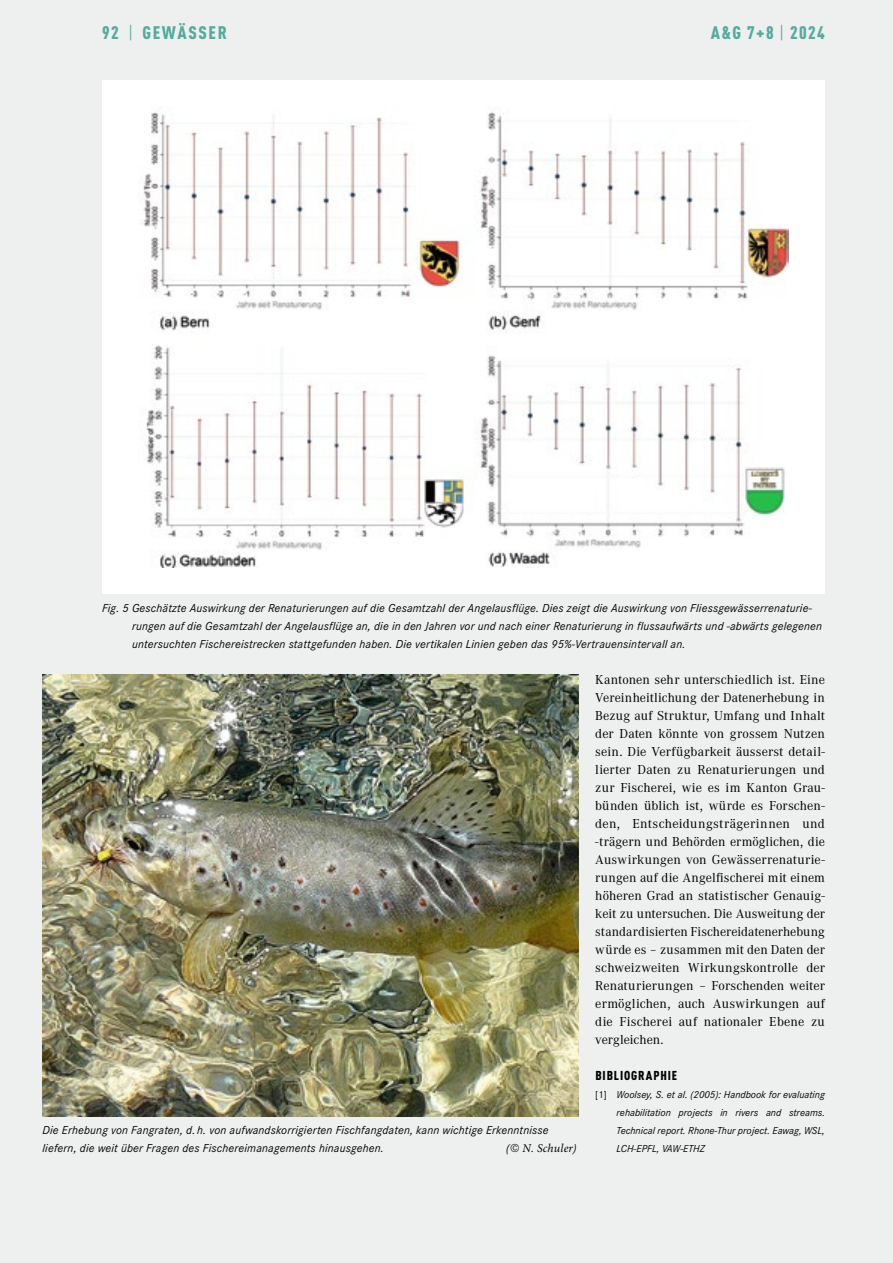
<style>
.page{position:relative;width:893px;height:1263px;background:#eeefef}
.page>*{position:absolute;margin:0;border:0;box-sizing:border-box;transform-origin:0 0}
.Rubriktitel_D_x01{font:900 condensed 18px "DINOT";letter-spacing:.09em;color:#55ab9e}
.Ausgabe_x01{font:900 condensed 18px "DINOT";color:#55ab9e}
.Fliesstext_D_x05{font:13.5px/18px "Corporate A";letter-spacing:.005em;color:#000;text-align:justify}
.Untertitel_2_D_x07{font:900 condensed 12.75px "DINOT";letter-spacing:.065em;color:#000}
.Legende_x11{font:italic 12px/18px "Corporate S";letter-spacing:.015em;color:#000}
.Legende_x11-2{font:italic 12px "Minion Pro";letter-spacing:.015em;color:#000}
.Litaraturverzeichnis{font:italic 10.5px/18px "Corporate S";color:#000;text-align:justify}
.s1{font-weight:400}
.s2{font-family:"Corporate S"}
.s3{font-style:normal}
</style>
<div class="page">
<div style="left:102px;top:81px;width:723px;height:513px;background:#fff"></div>
<img style="left:141px;top:111px;width:648px;height:457px">
<img style="left:43px;top:675px;width:535px;height:441px">
<p class="Rubriktitel_D_x01" style="left:102px;top:22px;width:126px">92 <span class="s1">|</span> GEWÄSSER</p>
<p class="Ausgabe_x01" style="left:711px;top:22px;width:116px">A&amp;G 7+8 <span class="s1">|</span> 2024</p>
<p class="Legende_x11" style="left:132px;top:598px;width:691px;text-indent:-30px">Fig. 5 Geschätzte Auswirkung der Renaturierungen auf die Gesamtzahl der Angelausflüge. Dies zeigt die Auswirkung von Fliessgewässerrenaturie&shy;rungen auf die Gesamtzahl der Angelausflüge an, die in den Jahren vor und nach einer Renaturierung in flussaufwärts und -abwärts gelegenen untersuchten Fischereistrecken stattgefunden haben. Die vertikalen Linien geben das 95%-Vertrauensintervall an.</p>
<p class="Legende_x11" style="left:43px;top:1120px;width:508px">Die Erhebung von Fangraten, d. h. von aufwandskorrigierten Fischfangdaten, kann wichtige Erkenntnisse liefern, die weit über Fragen des Fischereimanagements hinausgehen.</p>
<p class="Legende_x11-2" style="left:506px;top:1140px;width:72px"><span class="s2">(©</span> N. Schuler<span class="s2">)</span></p>
<p class="Fliesstext_D_x05" style="left:595px;top:670px;width:231px">Kantonen sehr unterschiedlich ist. Eine Vereinheitlichung der Datenerhebung in Bezug auf Struktur, Umfang und Inhalt der Daten könnte von grossem Nutzen sein. Die Verfügbarkeit äusserst detail&shy;lierter Daten zu Renaturierungen und zur Fischerei, wie es im Kanton Grau&shy;bünden üblich ist, würde es Forschen&shy;den, Entscheidungsträgerinnen und -trägern und Behörden ermöglichen, die Auswirkungen von Gewässerrenaturie&shy;rungen auf die Angelfischerei mit einem höheren Grad an statistischer Genauig&shy;keit zu untersuchen. Die Ausweitung der standardisierten Fischereidatenerhebung würde es – zusammen mit den Daten der schweizweiten Wirkungskontrolle der Renaturierungen – Forschenden weiter ermöglichen, auch Auswirkungen auf die Fischerei auf nationaler Ebene zu vergleichen.</p>
<p class="Untertitel_2_D_x07" style="left:595px;top:1068px;width:83px">BIBLIOGRAPHIE</p>
<p class="Litaraturverzeichnis" style="left:617px;top:1085px;width:210px;text-indent:-21px"><span class="s3">[1]</span> Woolsey, S. et al. (2005): Handbook for evaluating rehabilitation projects in rivers and streams.<br>Technical report. Rhone-Thur project. Eawag, WSL, LCH-EPFL, VAW-ETHZ</p>
</div>
